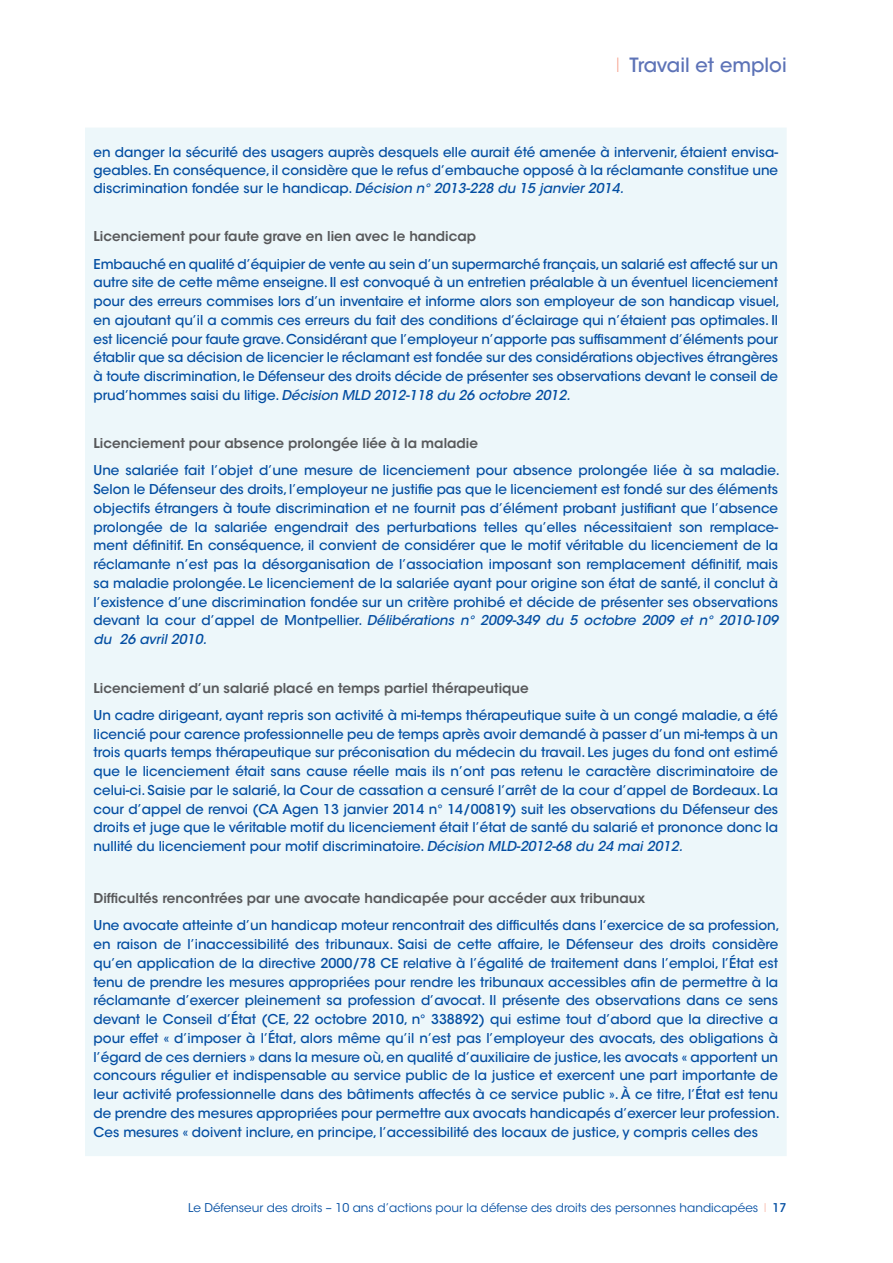
<style>
.page{position:relative;width:893px;height:1263px;background:#fff}
.page>*{position:absolute;margin:0;border:0;box-sizing:border-box;transform-origin:0 0}
.t1{font:500 19.5px "ITC Avant Garde Std";color:#5d73b7}
.t2{font:500 13.5px/18.8px "ITC Avant Garde Std";color:#034ea2}
.t3{font:600 13.5px "ITC Avant Garde Std";color:#58595b}
.t4{font:12px "ITC Avant Garde Std";color:#034ea2}
.s1{font-weight:200;color:#f37153}
.s2{font-style:italic}
.s3{font-weight:500}
</style>
<div class="page">
<div style="left:85px;top:128px;width:702px;height:1028px;background:#edf7fa"></div>
<h1 class="t1" style="left:616px;top:53px;width:172px"><span class="s1">I</span> Travail et emploi</h1>
<p class="t2" style="left:94px;top:143px;width:686px;line-height:18px;text-align:justify">en danger la sécurité des usagers auprès desquels elle aurait été amenée à intervenir, étaient envisa&shy;geables. En conséquence, il considère que le refus d’embauche opposé à la réclamante constitue une discrimination fondée sur le handicap. <span class="s2">Décision n° 2013-228 du 15 janvier 2014.</span></p>
<p class="t3" style="left:94px;top:228px;width:384px">Licenciement pour faute grave en lien avec le handicap</p>
<p class="t2" style="left:94px;top:254px;width:688px">Embauché en qualité d’équipier de vente au sein d’un supermarché français, un salarié est affecté sur un autre site de cette même enseigne. Il est convoqué à un entretien préalable à un éventuel licenciement pour des erreurs commises lors d’un inventaire et informe alors son employeur de son handicap visuel, en ajoutant qu’il a commis ces erreurs du fait des conditions d’éclairage qui n’étaient pas optimales. Il est licencié pour faute grave. Considérant que l’employeur n’apporte pas suffisamment d’éléments pour établir que sa décision de licencier le réclamant est fondée sur des considérations objectives étrangères à toute discrimination, le Défenseur des droits décide de présenter ses observations devant le conseil de prud’hommes saisi du litige. <span class="s2">Décision MLD 2012-118 du 26 octobre 2012.</span></p>
<p class="t3" style="left:94px;top:435px;width:386px">Licenciement pour absence prolongée liée à la maladie</p>
<p class="t2" style="left:94px;top:461px;width:688px">Une salariée fait l’objet d’une mesure de licenciement pour absence prolongée liée à sa maladie.<br>Selon le Défenseur des droits, l’employeur ne justifie pas que le licenciement est fondé sur des éléments objectifs étrangers à toute discrimination et ne fournit pas d’élément probant justifiant que l’absence prolongée de la salariée engendrait des perturbations telles qu’elles nécessitaient son remplace&shy;ment définitif. En conséquence, il convient de considérer que le motif véritable du licenciement de la réclamante n’est pas la désorganisation de l’association imposant son remplacement définitif, mais sa maladie prolongée. Le licenciement de la salariée ayant pour origine son état de santé, il conclut à l’existence d’une discrimination fondée sur un critère prohibé et décide de présenter ses observations devant la cour d’appel de Montpellier. <span class="s2">Délibérations n° 2009-349 du 5 octobre 2009 et n° 2010-109 du 26 avril 2010.</span></p>
<p class="t3" style="left:94px;top:679px;width:437px">Licenciement d’un salarié placé en temps partiel thérapeutique</p>
<p class="t2" style="left:94px;top:705px;width:686px;text-align:justify">Un cadre dirigeant, ayant repris son activité à mi-temps thérapeutique suite à un congé maladie, a été licencié pour carence professionnelle peu de temps après avoir demandé à passer d’un mi-temps à un trois quarts temps thérapeutique sur préconisation du médecin du travail. Les juges du fond ont estimé que le licenciement était sans cause réelle mais ils n’ont pas retenu le caractère discriminatoire de celui-ci. Saisie par le salarié, la Cour de cassation a censuré l’arrêt de la cour d’appel de Bordeaux. La cour d’appel de renvoi (CA Agen 13 janvier 2014 n° 14/00819) suit les observations du Défenseur des droits et juge que le véritable motif du licenciement était l’état de santé du salarié et prononce donc la nullité du licenciement pour motif discriminatoire. <span class="s2">Décision MLD-2012-68 du 24 mai 2012.</span></p>
<p class="t3" style="left:94px;top:889px;width:553px">Difficultés rencontrées par une avocate handicapée pour accéder aux tribunaux</p>
<p class="t2" style="left:94px;top:916px;width:688px">Une avocate atteinte d’un handicap moteur rencontrait des difficultés dans l’exercice de sa profession, en raison de l’inaccessibilité des tribunaux. Saisi de cette affaire, le Défenseur des droits considère qu’en application de la directive 2000/78 CE relative à l’égalité de traitement dans l’emploi, l’État est tenu de prendre les mesures appropriées pour rendre les tribunaux accessibles afin de permettre à la réclamante d’exercer pleinement sa profession d’avocat. Il présente des observations dans ce sens devant le Conseil d’État (CE, 22 octobre 2010, n° 338892) qui estime tout d’abord que la directive a pour effet « d’imposer à l’État, alors même qu’il n’est pas l’employeur des avocats, des obligations à l’égard de ces derniers » dans la mesure où, en qualité d’auxiliaire de justice, les avocats « apportent un concours régulier et indispensable au service public de la justice et exercent une part importante de leur activité professionnelle dans des bâtiments affectés à ce service public ». À ce titre, l’État est tenu de prendre des mesures appropriées pour permettre aux avocats handicapés d’exercer leur profession.<br>Ces mesures « doivent inclure, en principe, l’accessibilité des locaux de justice, y compris celles des</p>
<p class="t4" style="left:188px;top:1201px;width:600px">Le Défenseur des droits – 10 ans d’actions pour la défense des droits des personnes handicapées <span class="s1">I</span> <span class="s3">17</span></p>
</div>
